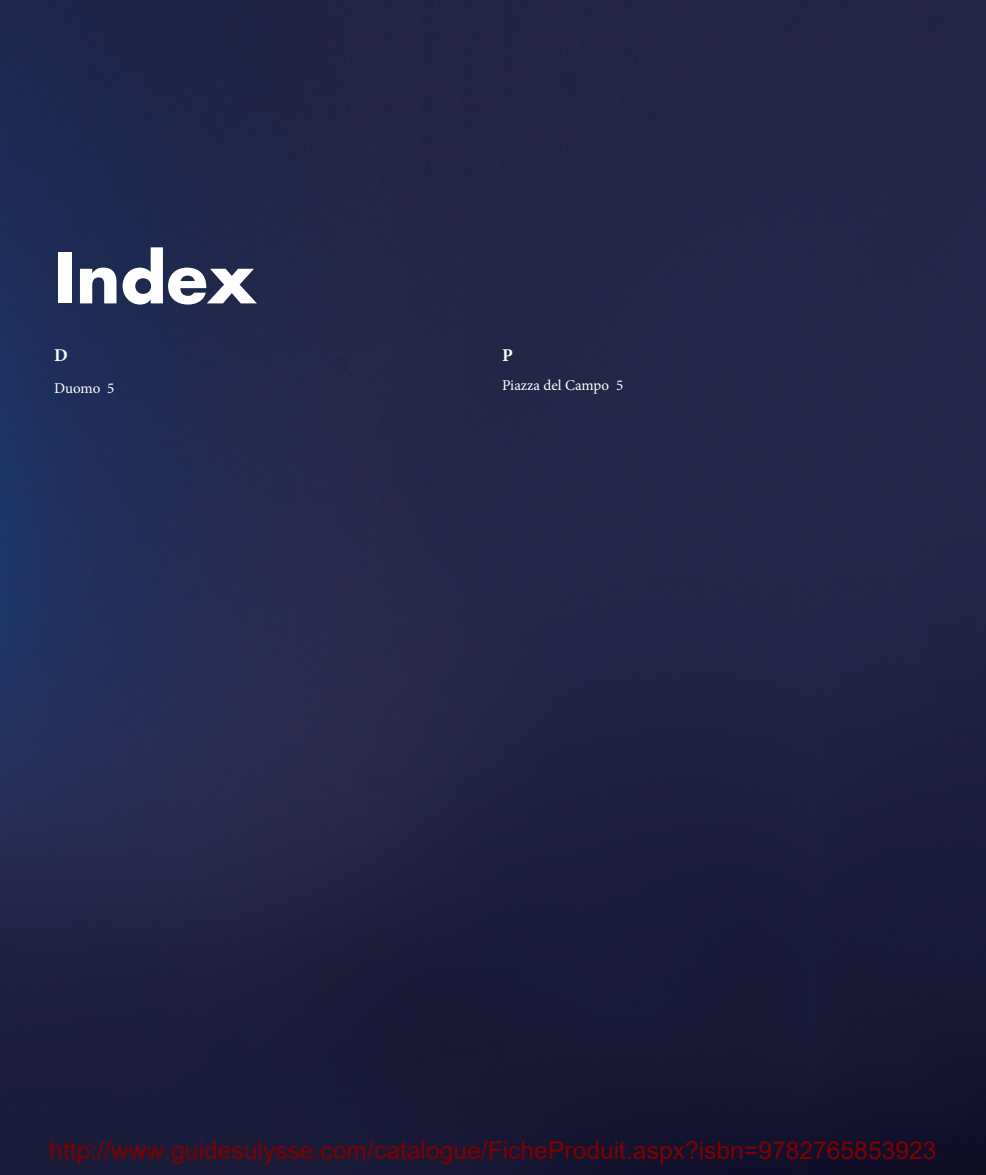
<style>
.page{position:relative;width:986px;height:1175px;background:#fff}
.page>*{position:absolute;margin:0;border:0;box-sizing:border-box;transform-origin:0 0}
.t1{font:700 67.5px "Futura Std";color:#fff}
.t2{font:24.6px "Arial";color:#800000}
.t3{font:700 18px "Minion Pro";color:#fff}
.t4{font:15px "Minion Pro";color:#fff}
</style>
<div class="page">
<img style="left:0;top:0;width:986px;height:1174px">
<h1 class="t1" style="left:54px;top:233px;width:203px">Index</h1>
<p class="t3" style="left:54px;top:342px;width:15px">D</p>
<p class="t4" style="left:54px;top:378px;width:62px">Duomo 5</p>
<p class="t3" style="left:502px;top:342px;width:12px">P</p>
<p class="t4" style="left:502px;top:375px;width:123px">Piazza del Campo 5</p>
<p class="t2" style="left:49px;top:1133px;width:888px">http://www.guidesulysse.com/catalogue/FicheProduit.aspx?isbn=9782765853923</p>
</div>
